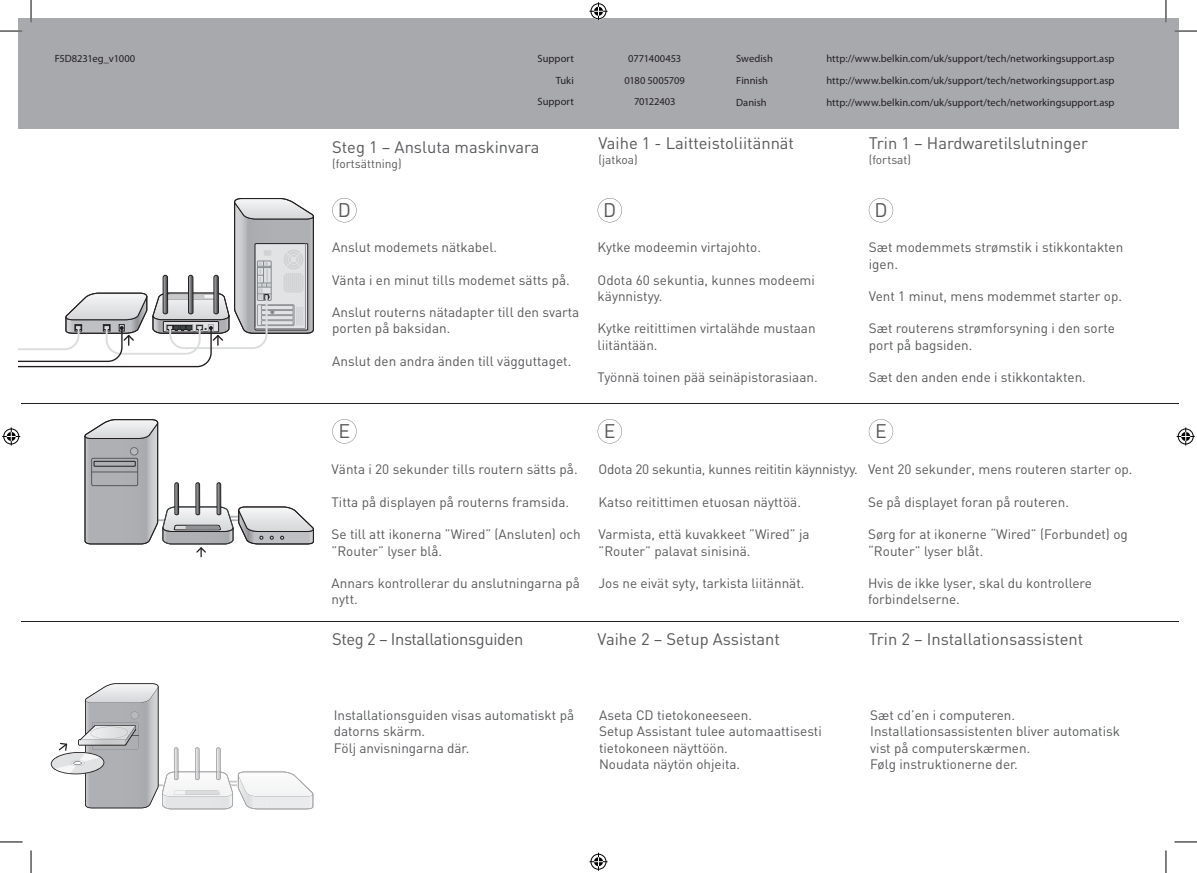
<style>
.page{position:relative;width:1197px;height:873px;background:#fff}
.page>*{position:absolute;margin:0;border:0;box-sizing:border-box;transform-origin:0 0}
.t1{font:19.5px "DIN";color:#57585a}
.t2{font:16.5px "DIN";color:#57585a}
.t3{font:16.5px "DIN";letter-spacing:-.025em;color:#57585a}
.t4{font:13.5px/16.2px "DIN";color:#57585a}
.t5{font:12px "DIN";color:#57585a}
.t6{font:10.5px/21.6px "Myriad Pro";letter-spacing:.005em;color:#231f20;text-align:right}
.t7{font:10.5px/21.6px "Myriad Pro";letter-spacing:-.015em;color:#231f20;text-align:center}
</style>
<div class="page">
<div style="left:18px;top:18px;width:1160px;height:111px;background:#a8a9ad"></div>
<svg style="left:18px;top:198px;width:296px;height:169px"></svg>
<svg style="left:332px;top:198px;width:24px;height:24px"></svg>
<hr style="left:21px;top:403px;width:1157px;height:1px;background:#231f20">
<svg style="left:84px;top:419px;width:230px;height:138px"></svg>
<div style="left:130px;top:447px;width:8px;height:8px;background:#b8b9bc;border-radius:50%"></div>
<div style="left:130px;top:447px;width:8px;height:8px;border:1px solid #6c6d70;border-radius:50%"></div>
<svg style="left:332px;top:419px;width:24px;height:24px"></svg>
<hr style="left:21px;top:620px;width:1157px;height:1px;background:#231f20">
<svg style="left:51px;top:683px;width:263px;height:126px"></svg>
<svg style="left:597px;top:198px;width:24px;height:24px"></svg>
<svg style="left:597px;top:419px;width:24px;height:24px"></svg>
<svg style="left:868px;top:198px;width:24px;height:24px"></svg>
<svg style="left:868px;top:419px;width:24px;height:24px"></svg>
<hr style="left:0;top:30px;width:22px;height:2px;background:#fff">
<hr style="left:1174px;top:30px;width:22px;height:2px;background:#fff">
<hr style="left:30px;top:0;width:2px;height:23px;background:#fff">
<hr style="left:1164px;top:0;width:2px;height:23px;background:#fff">
<svg style="left:0;top:31px;width:22px;height:1px"></svg>
<svg style="left:1174px;top:31px;width:22px;height:1px"></svg>
<svg style="left:0;top:841px;width:22px;height:1px"></svg>
<svg style="left:1174px;top:841px;width:22px;height:1px"></svg>
<svg style="left:31px;top:0;width:1px;height:23px"></svg>
<svg style="left:31px;top:850px;width:1px;height:22px"></svg>
<svg style="left:1165px;top:0;width:1px;height:23px"></svg>
<svg style="left:1165px;top:850px;width:1px;height:22px"></svg>
<svg style="left:589px;top:2px;width:18px;height:18px"></svg>
<svg style="left:589px;top:852px;width:18px;height:18px"></svg>
<svg style="left:2px;top:427px;width:18px;height:18px"></svg>
<svg style="left:1176px;top:427px;width:18px;height:18px"></svg>
<p class="t6" style="left:55px;top:48px;width:82px">F5D8231eg_v1000</p>
<p class="t6" style="left:537px;top:48px;width:38px">Support<br>Tuki<br>Support</p>
<p class="t7" style="left:624px;top:48px;width:62px">0771400453<br>0180 5005709<br>70122403</p>
<p class="t6" style="left:736px;top:48px;width:38px">Swedish</p>
<p class="t6" style="left:826px;top:48px;width:289px">http://www.belkin.com/uk/support/tech/networkingsupport.asp</p>
<p class="t6" style="left:736px;top:70px;width:33px">Finnish</p>
<p class="t6" style="left:826px;top:70px;width:289px">http://www.belkin.com/uk/support/tech/networkingsupport.asp</p>
<p class="t6" style="left:736px;top:91px;width:32px">Danish</p>
<p class="t6" style="left:826px;top:91px;width:289px">http://www.belkin.com/uk/support/tech/networkingsupport.asp</p>
<p class="t2" style="left:332px;top:137px;width:209px">Steg 1 – Ansluta maskinvara</p>
<p class="t5" style="left:332px;top:156px;width:71px">(fortsättning)</p>
<h1 class="t1" style="left:338px;top:198px;width:15px">D</h1>
<p class="t4" style="left:332px;top:239px;width:166px">Anslut modemets nätkabel.</p>
<p class="t4" style="left:332px;top:271px;width:239px">Vänta i en minut tills modemet sätts på.</p>
<p class="t4" style="left:332px;top:304px;width:248px">Anslut routerns nätadapter till den svarta porten på baksidan.</p>
<p class="t4" style="left:332px;top:352px;width:240px">Anslut den andra änden till vägguttaget.</p>
<h1 class="t1" style="left:338px;top:419px;width:13px">E</h1>
<p class="t4" style="left:331px;top:461px;width:247px">Vänta i 20 sekunder tills routern sätts på.</p>
<p class="t4" style="left:331px;top:493px;width:239px">Titta på displayen på routerns framsida.</p>
<p class="t4" style="left:331px;top:525px;width:250px">Se till att ikonerna ”Wired” (Ansluten) och ”Router” lyser blå.</p>
<p class="t4" style="left:331px;top:574px;width:250px">Annars kontrollerar du anslutningarna på nytt.</p>
<p class="t3" style="left:332px;top:628px;width:192px">Steg 2 – Installationsguiden</p>
<p class="t2" style="left:598px;top:133px;width:197px">Vaihe 1 - Laitteistoliitännät</p>
<p class="t5" style="left:598px;top:152px;width:41px">(jatkoa)</p>
<p class="t2" style="left:868px;top:133px;width:221px">Trin 1 – Hardwaretilslutninger</p>
<p class="t5" style="left:868px;top:152px;width:44px">(fortsat)</p>
<h1 class="t1" style="left:603px;top:198px;width:15px">D</h1>
<p class="t4" style="left:597px;top:239px;width:165px">Kytke modeemin virtajohto.</p>
<p class="t4" style="left:597px;top:271px;width:218px">Odota 60 sekuntia, kunnes modeemi käynnistyy.</p>
<p class="t4" style="left:597px;top:320px;width:219px">Kytke reitittimen virtalähde mustaan liitäntään.</p>
<p class="t4" style="left:597px;top:368px;width:221px">Työnnä toinen pää seinäpistorasiaan.</p>
<h1 class="t1" style="left:603px;top:419px;width:13px">E</h1>
<p class="t4" style="left:598px;top:461px;width:261px">Odota 20 sekuntia, kunnes reititin käynnistyy.</p>
<p class="t4" style="left:598px;top:493px;width:204px">Katso reitittimen etuosan näyttöä.</p>
<p class="t4" style="left:598px;top:525px;width:212px">Varmista, että kuvakkeet ”Wired” ja ”Router” palavat sinisinä.</p>
<p class="t4" style="left:598px;top:574px;width:207px">Jos ne eivät syty, tarkista liitännät.</p>
<h1 class="t1" style="left:874px;top:198px;width:15px">D</h1>
<p class="t4" style="left:868px;top:239px;width:256px">Sæt modemmets strømstik i stikkontakten igen.</p>
<p class="t4" style="left:868px;top:287px;width:255px">Vent 1 minut, mens modemmet starter op.</p>
<p class="t4" style="left:868px;top:320px;width:247px">Sæt routerens strømforsyning i den sorte port på bagsiden.</p>
<p class="t4" style="left:868px;top:368px;width:218px">Sæt den anden ende i stikkontakten.</p>
<h1 class="t1" style="left:874px;top:419px;width:13px">E</h1>
<p class="t4" style="left:867px;top:461px;width:266px">Vent 20 sekunder, mens routeren starter op.</p>
<p class="t4" style="left:867px;top:493px;width:202px">Se på displayet foran på routeren.</p>
<p class="t4" style="left:867px;top:525px;width:261px">Sørg for at ikonerne “Wired” (Forbundet) og “Router” lyser blåt.</p>
<p class="t4" style="left:867px;top:574px;width:225px">Hvis de ikke lyser, skal du kontrollere forbindelserne.</p>
<p class="t2" style="left:597px;top:628px;width:184px">Vaihe 2 – Setup Assistant</p>
<p class="t2" style="left:868px;top:628px;width:216px">Trin 2 – Installationsassistent</p>
<p class="t4" style="left:333px;top:706px;width:242px">Installationsguiden visas automatiskt på datorns skärm.<br>Följ anvisningarna där.</p>
<p class="t4" style="left:599px;top:706px;width:224px">Aseta CD tietokoneeseen.<br>Setup Assistant tulee automaattisesti tietokoneen näyttöön.<br>Noudata näytön ohjeita.</p>
<p class="t4" style="left:870px;top:706px;width:251px">Sæt cd’en i computeren.<br>Installationsassistenten bliver automatisk vist på computerskærmen.<br>Følg instruktionerne der.</p>
</div>
